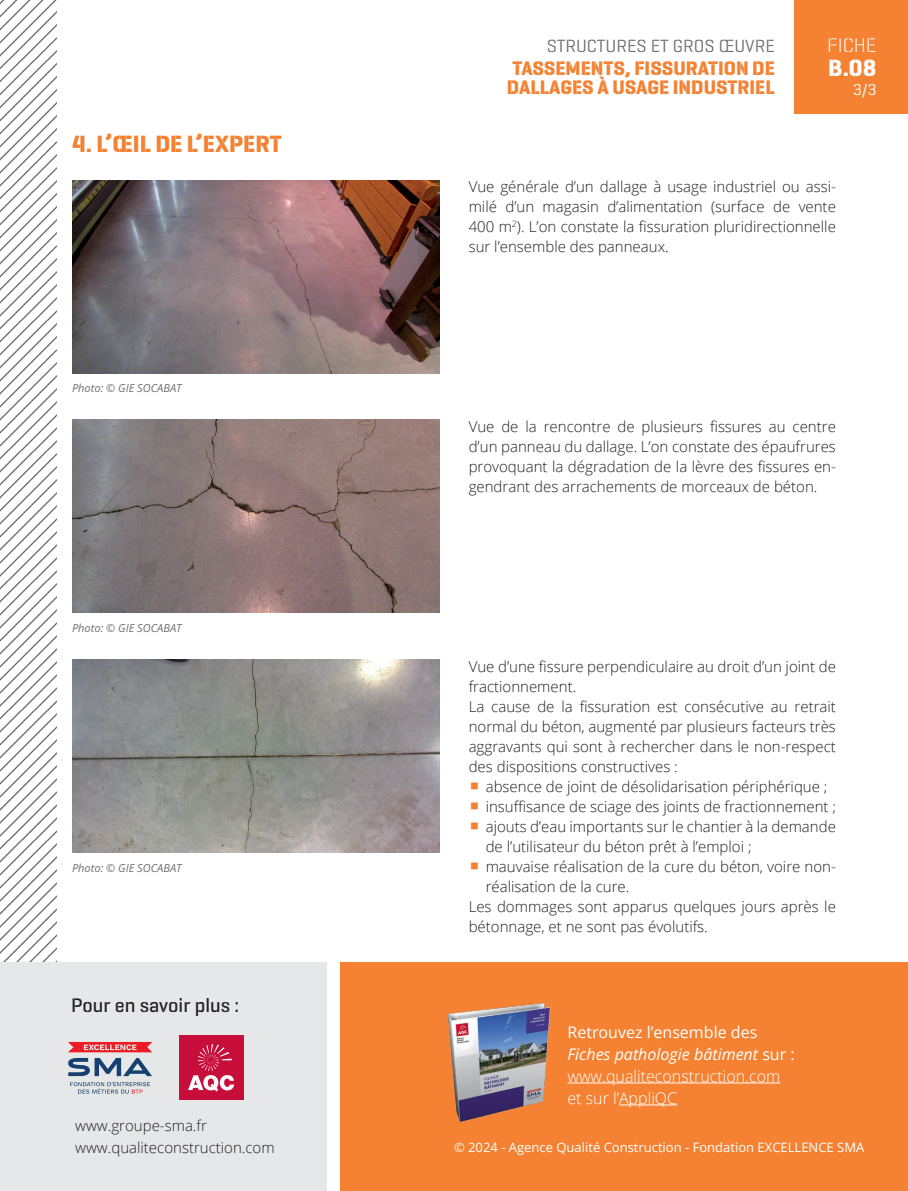
<style>
.page{position:relative;width:908px;height:1191px;background:#fff}
.page>*{position:absolute;margin:0;border:0;box-sizing:border-box;transform-origin:0 0}
.titre3{font:700 24px "Geogrotesque Stencil A";color:#f48232}
.t1{font:700 24px "Geogrotesque Stencil A";color:#fff}
.t2{font:700 20px/19px "Geogrotesque Stencil A";color:#f48232}
.bold_vert{font:500 20px "Geogrotesque Stencil A";color:#231f20}
.t3{font:20px "Geogrotesque Stencil C Lg";color:#fff}
.t4{font:18px "Geogrotesque Stencil A";color:#6c6d70}
.t5{font:300 16px "Open Sans";color:#fff}
.t6{font:italic 16px "Open Sans";color:#fff}
.t7{font:16px "Open Sans";color:#fff}
.t8{font:16px "Geogrotesque Stencil A";color:#fff}
.t9{font:300 15px/20px "Open Sans";color:#231f20}
.t10{font:13px "Open Sans";color:#fff}
.legende{font:italic 300 11px "Open Sans";color:#6c6d70}
.s1{font-family:"Geogrotesque Stencil A";font-weight:700;font-size:28px;color:#f48232}
.s2{font-style:normal}
.s3{font-style:inherit}
</style>
<div class="page">
<div style="left:794px;top:0;width:113px;height:113px;background:#f48232"></div>
<svg style="left:0;top:0;width:57px;height:962px"></svg>
<img style="left:72px;top:180px;width:367px;height:193px">
<img style="left:72px;top:419px;width:367px;height:193px">
<img style="left:72px;top:659px;width:367px;height:193px">
<div style="left:0;top:962px;width:326px;height:229px;background:#e6e7e9"></div>
<div style="left:340px;top:962px;width:567px;height:229px;background:#f48232"></div>
<img style="left:447px;top:1003px;width:127px;height:120px">
<hr style="left:567px;top:1082px;width:212px;height:1px;background:#fff">
<hr style="left:618px;top:1104px;width:58px;height:1px;background:#fff">
<div style="left:179px;top:1035px;width:64px;height:65px;background:#c70d39"></div>
<svg style="left:188px;top:1044px;width:46px;height:47px"></svg>
<svg style="left:68px;top:1042px;width:84px;height:10px"></svg>
<svg style="left:68px;top:1058px;width:84px;height:18px"></svg>
<svg style="left:70px;top:1082px;width:80px;height:11px"></svg>
<p class="titre3" style="left:72px;top:129px;width:211px">4. L’ŒIL DE L’EXPERT</p>
<p class="legende" style="left:72px;top:380px;width:111px">Photo: © GIE SOCABAT</p>
<p class="legende" style="left:72px;top:620px;width:111px">Photo: © GIE SOCABAT</p>
<p class="legende" style="left:72px;top:860px;width:111px">Photo: © GIE SOCABAT</p>
<p class="bold_vert" style="left:71px;top:993px;width:169px">Pour en savoir plus :</p>
<p class="t9" style="left:75px;top:1115px;width:133px">www.groupe-sma.fr</p>
<p class="t9" style="left:75px;top:1137px;width:201px">www.qualiteconstruction.com</p>
<p class="t4" style="left:546px;top:34px;width:229px">STRUCTURES ET GROS ŒUVRE</p>
<h2 class="t2" style="left:506px;top:58px;width:269px">TASSEMENTS, FISSURATION DE<br>DALLAGES À USAGE INDUSTRIEL</h2>
<h2 class="t3" style="left:826px;top:33px;width:51px">FICHE</h2>
<h1 class="t1" style="left:827px;top:53px;width:50px">B.08</h1>
<p class="t8" style="left:852px;top:79px;width:25px">3/3</p>
<p class="t9" style="left:468px;top:176px;width:368px;text-align:justify">Vue générale d’un dallage à usage industriel ou assi&shy;milé d’un magasin d’alimentation (surface de vente 400 m<sup>2</sup>). L’on constate la fissuration pluridirectionnelle sur l’ensemble des panneaux.</p>
<p class="t9" style="left:468px;top:416px;width:368px;text-align:justify">Vue de la rencontre de plusieurs fissures au centre d’un panneau du dallage. L’on constate des épaufrures provoquant la dégradation de la lèvre des fissures en&shy;gendrant des arrachements de morceaux de béton.</p>
<p class="t9" style="left:468px;top:656px;width:368px">Vue d’une fissure perpendiculaire au droit d’un joint de fractionnement.</p>
<p class="t9" style="left:468px;top:696px;width:368px;text-align:justify">La cause de la fissuration est consécutive au retrait normal du béton, augmenté par plusieurs facteurs très aggravants qui sont à rechercher dans le non-respect des dispositions constructives :</p>
<p class="t9" style="left:468px;top:776px;width:360px"><span class="s1">Δ</span> absence de joint de désolidarisation périphérique ;</p>
<p class="t9" style="left:468px;top:796px;width:368px"><span class="s1">Δ</span> insuffisance de sciage des joints de fractionnement ;</p>
<p class="t9" style="left:485px;top:816px;width:351px;text-indent:-17px"><span class="s1">Δ</span> ajouts d’eau importants sur le chantier à la demande de l’utilisateur du béton prêt à l’emploi ;</p>
<p class="t9" style="left:485px;top:856px;width:351px;text-indent:-17px"><span class="s1">Δ</span> mauvaise réalisation de la cure du béton, voire non&shy;réalisation de la cure.</p>
<p class="t9" style="left:468px;top:896px;width:368px">Les dommages sont apparus quelques jours après le bétonnage, et ne sont pas évolutifs.</p>
<p class="t7" style="left:567px;top:1021px;width:191px">Retrouvez l’ensemble des</p>
<p class="t6" style="left:567px;top:1042px;width:229px">Fiches pathologie bâtiment <span class="s2">sur :</span></p>
<p class="t5" style="left:567px;top:1065px;width:214px">www.qualiteconstruction.com</p>
<p class="t5" style="left:567px;top:1087px;width:111px">et sur l’AppliQC</p>
<p class="t10" style="left:454px;top:1138px;width:411px">© 202<span class="s3">4</span> - Agence Qualité Construction - Fondation EXCELLENCE SMA</p>
</div>
